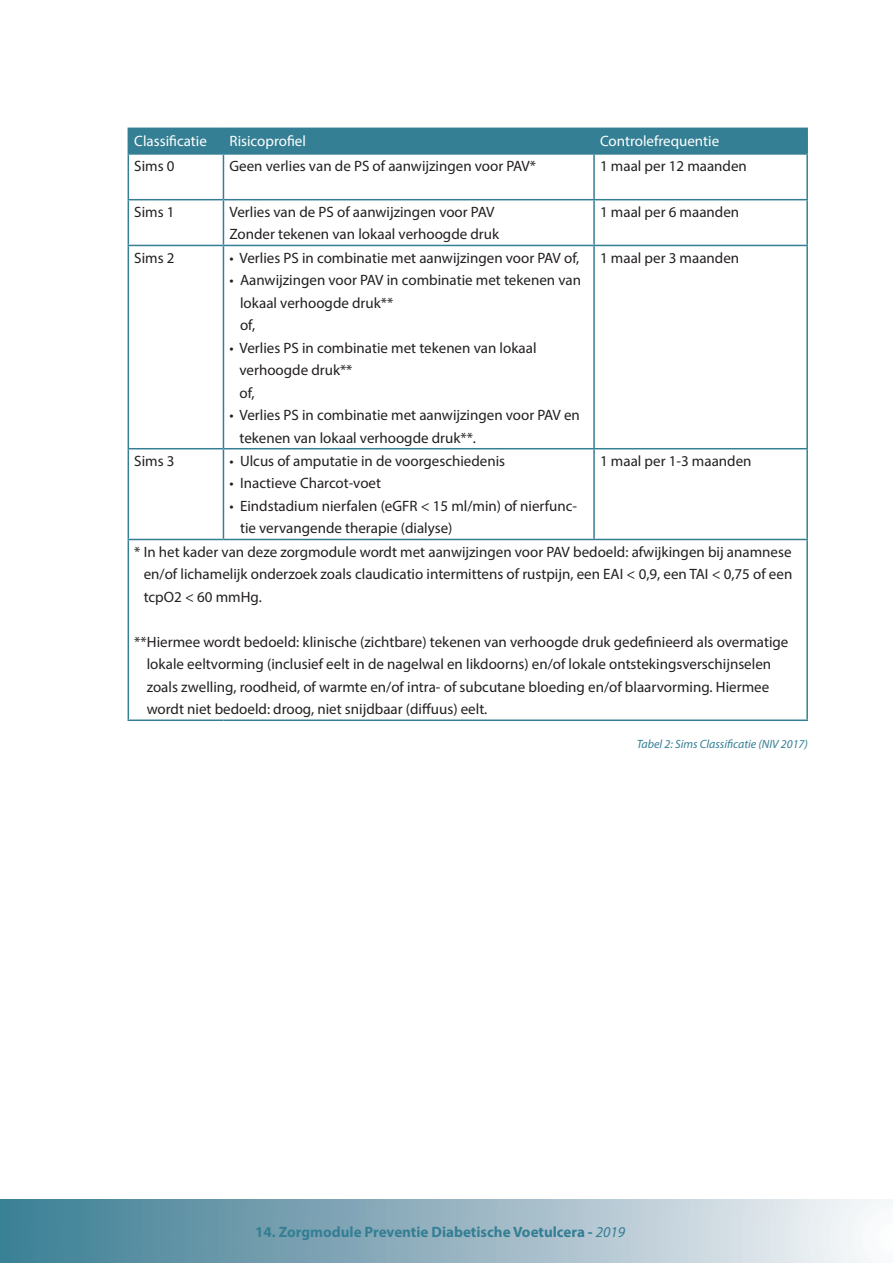
<style>
.page{position:relative;width:893px;height:1263px;background:#fff}
.page>*{position:absolute;margin:0;border:0;box-sizing:border-box;transform-origin:0 0}
.t1{font:15px/22.5px "Myriad Pro";color:#231f20}
.t2{font:700 15px "Myriad Pro";color:#347f94}
.t3{font:15px "Myriad Pro";color:#fff}
.t4{font:italic 12px "Myriad Pro";color:#347f94}
.s1{font-weight:400;font-style:italic}
</style>
<div class="page">
<div style="left:0;top:1199px;width:893px;height:64px;background:linear-gradient(to right,#397991,#f7f4f7)"></div>
<div style="left:128px;top:128px;width:678px;height:25px;background:#347f94"></div>
<hr style="left:594px;top:128px;width:214px;height:1px;background:#347f94">
<hr style="left:593px;top:129px;width:2px;height:24px;background:#347f94">
<hr style="left:806px;top:129px;width:2px;height:24px;background:#347f94">
<hr style="left:128px;top:153px;width:95px;height:2px;background:#347f94">
<hr style="left:128px;top:155px;width:1px;height:44px;background:#347f94">
<hr style="left:223px;top:153px;width:371px;height:2px;background:#347f94">
<hr style="left:223px;top:155px;width:1px;height:44px;background:#347f94">
<hr style="left:594px;top:153px;width:214px;height:2px;background:#347f94">
<hr style="left:593px;top:155px;width:2px;height:44px;background:#347f94">
<hr style="left:806px;top:155px;width:2px;height:44px;background:#347f94">
<hr style="left:128px;top:199px;width:95px;height:1px;background:#347f94">
<hr style="left:128px;top:200px;width:1px;height:45px;background:#347f94">
<hr style="left:223px;top:199px;width:371px;height:1px;background:#347f94">
<hr style="left:223px;top:200px;width:1px;height:45px;background:#347f94">
<hr style="left:594px;top:199px;width:214px;height:1px;background:#347f94">
<hr style="left:593px;top:200px;width:2px;height:45px;background:#347f94">
<hr style="left:806px;top:200px;width:2px;height:45px;background:#347f94">
<hr style="left:128px;top:245px;width:95px;height:1px;background:#347f94">
<hr style="left:128px;top:246px;width:1px;height:202px;background:#347f94">
<hr style="left:223px;top:245px;width:371px;height:1px;background:#347f94">
<hr style="left:223px;top:246px;width:1px;height:202px;background:#347f94">
<hr style="left:594px;top:245px;width:214px;height:1px;background:#347f94">
<hr style="left:593px;top:246px;width:2px;height:202px;background:#347f94">
<hr style="left:806px;top:246px;width:2px;height:202px;background:#347f94">
<hr style="left:128px;top:448px;width:95px;height:1px;background:#347f94">
<hr style="left:128px;top:449px;width:1px;height:90px;background:#347f94">
<hr style="left:223px;top:448px;width:371px;height:1px;background:#347f94">
<hr style="left:223px;top:449px;width:1px;height:90px;background:#347f94">
<hr style="left:594px;top:448px;width:214px;height:1px;background:#347f94">
<hr style="left:593px;top:449px;width:2px;height:90px;background:#347f94">
<hr style="left:806px;top:449px;width:2px;height:90px;background:#347f94">
<hr style="left:128px;top:539px;width:95px;height:1px;background:#347f94">
<hr style="left:128px;top:540px;width:1px;height:179px;background:#347f94">
<hr style="left:223px;top:539px;width:371px;height:1px;background:#347f94">
<hr style="left:594px;top:539px;width:214px;height:1px;background:#347f94">
<hr style="left:806px;top:540px;width:2px;height:179px;background:#347f94">
<hr style="left:128px;top:719px;width:95px;height:2px;background:#347f94">
<hr style="left:223px;top:719px;width:371px;height:2px;background:#347f94">
<hr style="left:594px;top:719px;width:214px;height:2px;background:#347f94">
<p class="t3" style="left:134px;top:131px;width:74px">Classificatie</p>
<p class="t3" style="left:229px;top:131px;width:78px">Risicoprofiel</p>
<p class="t3" style="left:600px;top:131px;width:121px">Controlefrequentie</p>
<p class="t1" style="left:134px;top:155px;width:42px">Sims 0</p>
<p class="t1" style="left:229px;top:155px;width:308px">Geen verlies van de PS of aanwijzingen voor PAV*</p>
<p class="t1" style="left:600px;top:155px;width:148px">1 maal per 12 maanden</p>
<p class="t1" style="left:134px;top:200px;width:42px">Sims 1</p>
<p class="t1" style="left:229px;top:200px;width:271px">Verlies van de PS of aanwijzingen voor PAV<br>Zonder tekenen van lokaal verhoogde druk</p>
<p class="t1" style="left:600px;top:200px;width:141px">1 maal per 6 maanden</p>
<p class="t1" style="left:134px;top:246px;width:42px">Sims 2</p>
<p class="t1" style="left:229px;top:246px;width:351px">• Verlies PS in combinatie met aanwijzingen voor PAV of,</p>
<p class="t1" style="left:240px;top:269px;width:342px;text-indent:-11px">• Aanwijzingen voor PAV in combinatie met tekenen van lokaal verhoogde druk**<br>of,</p>
<p class="t1" style="left:239px;top:336px;width:299px;text-indent:-10px">• Verlies PS in combinatie met tekenen van lokaal verhoogde druk**<br>of,</p>
<p class="t1" style="left:239px;top:404px;width:342px;text-indent:-10px">• Verlies PS in combinatie met aanwijzingen voor PAV en tekenen van lokaal verhoogde druk**.</p>
<p class="t1" style="left:600px;top:246px;width:141px">1 maal per 3 maanden</p>
<p class="t1" style="left:134px;top:449px;width:42px">Sims 3</p>
<p class="t1" style="left:229px;top:449px;width:277px">• Ulcus of amputatie in de voorgeschiedenis</p>
<p class="t1" style="left:229px;top:472px;width:153px">• Inactieve Charcot-voet</p>
<p class="t1" style="left:240px;top:494px;width:339px;text-indent:-11px">• Eindstadium nierfalen (eGFR &lt; 15 ml/min) of nierfunc&shy;tie vervangende therapie (dialyse)</p>
<p class="t1" style="left:600px;top:449px;width:153px">1 maal per 1-3 maanden</p>
<p class="t1" style="left:144px;top:540px;width:650px;text-align:justify;text-indent:-9px">* In het kader van deze zorgmodule wordt met aanwijzingen voor PAV bedoeld: afwijkingen bij anamnese en/of lichamelijk onderzoek zoals claudicatio intermittens of rustpijn, een EAI &lt; 0,9, een TAI &lt; 0,75 of een tcpO2 &lt; 60 mmHg.</p>
<p class="t1" style="left:147px;top:630px;width:643px;text-indent:-12px">**Hiermee wordt bedoeld: klinische (zichtbare) tekenen van verhoogde druk gedefinieerd als overmatige lokale eeltvorming (inclusief eelt in de nagelwal en likdoorns) en/of lokale ontstekingsverschijnselen zoals zwelling, roodheid, of warmte en/of intra- of subcutane bloeding en/of blaarvorming. Hiermee wordt niet bedoeld: droog, niet snijdbaar (diffuus) eelt.</p>
<p class="t4" style="left:637px;top:736px;width:173px">Tabel 2: Sims Classificatie (NIV 2017)</p>
<p class="t2" style="left:255px;top:1222px;width:372px">14. Zorgmodule Preventie Diabetische Voetulcera - <span class="s1">2019</span></p>
</div>
